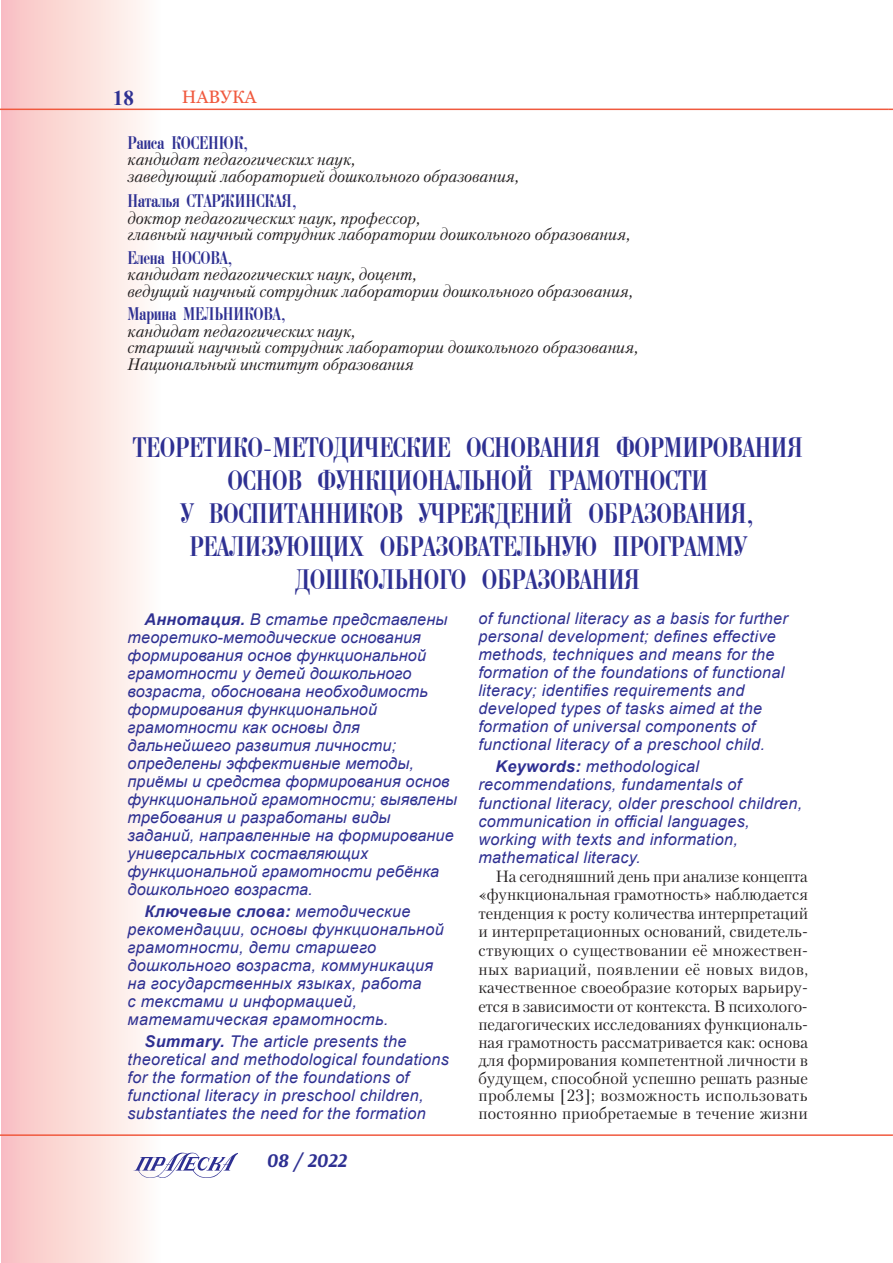
<style>
.page{position:relative;width:893px;height:1263px;background:#fff}
.page>*{position:absolute;margin:0;border:0;box-sizing:border-box;transform-origin:0 0}
.Заголовок{font:30px/33px "Bodoni Cond CTT";color:#2e3092;text-align:center}
.t1{font:700 21px "Times New Roman";color:#2e3092}
.Фамилия{font:19.5px "Bodoni Cond CTT";color:#2e3092}
.t2{font:italic 700 19.5px "Arsenal";color:#2e3092}
.Рубрика{font:18px "Georgia";color:#f0593e}
.Должность{font:italic 16.5px "Petersburg C";color:#231f20}
.Фамилия-2{font:italic 16.5px "Petersburg C";color:#231f20}
.Наука{font:italic 16.2px/18px "Arial";letter-spacing:.02em;color:#2e3092}
.Текст{font:16.2px/18.3px "Petersburg C";letter-spacing:.015em;color:#231f20;text-align:justify}
.s1{font-weight:700}
</style>
<div class="page">
<div style="left:1px;top:0;width:160px;height:1263px;background:linear-gradient(to right,#f9c0c0,#fffdf9)"></div>
<hr style="left:0;top:1134px;width:893px;height:2px;background:#f0593e">
<hr style="left:0;top:109px;width:888px;height:1px;background:#f0593e">
<svg style="left:134px;top:1152px;width:103px;height:26px"></svg>
<p class="t1" style="left:113px;top:83px;width:22px">18</p>
<p class="Рубрика" style="left:182px;top:86px;width:76px">навука</p>
<p class="Фамилия" style="left:128px;top:133px;width:123px">Раиса Косенюк,</p>
<p class="Должность" style="left:128px;top:150px;width:229px">кандидат педагогических наук,</p>
<p class="Должность" style="left:128px;top:167px;width:393px">заведующий лабораторией дошкольного образования,</p>
<p class="Фамилия" style="left:128px;top:191px;width:171px">Наталья Старжинская,</p>
<p class="Фамилия-2" style="left:128px;top:208px;width:294px">доктор педагогических наук, профессор,</p>
<p class="Должность" style="left:128px;top:225px;width:504px">главный научный сотрудник лаборатории дошкольного образования,</p>
<p class="Фамилия" style="left:128px;top:247px;width:107px">Елена Носова,</p>
<p class="Должность" style="left:128px;top:265px;width:290px">кандидат педагогических наук, доцент,</p>
<p class="Должность" style="left:128px;top:281px;width:507px">ведущий научный сотрудник лаборатории дошкольного образования,</p>
<p class="Фамилия" style="left:128px;top:304px;width:160px">Марина Мельникова,</p>
<p class="Должность" style="left:128px;top:321px;width:229px">кандидат педагогических наук,</p>
<p class="Должность" style="left:128px;top:338px;width:512px">старший научный сотрудник лаборатории дошкольного образования,</p>
<p class="Должность" style="left:128px;top:354px;width:288px">Национальный институт образования</p>
<p class="Заголовок" style="left:133px;top:431px;width:671px">Теоретико-методические основания формирования основ функциональной грамотности<br>у воспитанников учреждений образования, реализующих образовательную программу дошкольного образования</p>
<p class="Наука" style="left:128px;top:610px;width:331px;text-indent:17px"><span class="s1">Аннотация.</span> В статье представлены теоретико-методические основания формирования основ функциональной грамотности у детей дошкольного возраста, обоснована необходимость формирования функциональной грамотности как основы для дальнейшего развития личности; определены эффективные методы, приёмы и средства формирования основ функциональной грамотности; выявлены требования и разработаны виды заданий, направленные на формирование универсальных составляющих функциональной грамотности ребёнка дошкольного возраста.</p>
<p class="Наука" style="left:128px;top:902px;width:318px;text-indent:17px"><span class="s1">Ключевые слова:</span> методические рекомендации, основы функциональной грамотности, дети старшего дошкольного возраста, коммуникация на государственных языках, работа<br>с текстами и информацией, математическая грамотность.</p>
<p class="Наука" style="left:128px;top:1033px;width:323px;text-indent:17px"><span class="s1">Summary.</span> The article presents the theoretical and methodological foundations for the formation of the foundations of functional literacy in preschool children, substantiates the need for the formation</p>
<p class="Наука" style="left:478px;top:609px;width:311px">of functional literacy as a basis for further personal development; defines effective methods, techniques and means for the formation of the foundations of functional literacy; identifies requirements and developed types of tasks aimed at the formation of universal components of functional literacy of a preschool child.</p>
<p class="Наука" style="left:478px;top:758px;width:326px;text-indent:17px"><span class="s1">Keywords:</span> methodological recommendations, fundamentals of functional literacy, older preschool children, communication in official languages, working with texts and information, mathematical literacy.</p>
<p class="Текст" style="left:478px;top:867px;width:331px;text-indent:17px">На сегодняшний день при анализе концепта «функциональная грамотность» наблюдается тенденция к росту количества интерпретаций и интерпретационных оснований, свидетель&shy;ствующих о существовании её множествен&shy;ных вариаций, появлении её новых видов, качественное своеобразие которых варьиру&shy;ется в зависимости от контекста. В психолого&shy;педагогических исследованиях функциональ&shy;ная грамотность рассматривается как: основа для формирования компетентной личности в будущем, способной успешно решать разные проблемы [23]; возможность использовать постоянно приобретаемые в течение жизни</p>
<p class="t2" style="left:266px;top:1149px;width:82px">08 / 2022</p>
</div>
